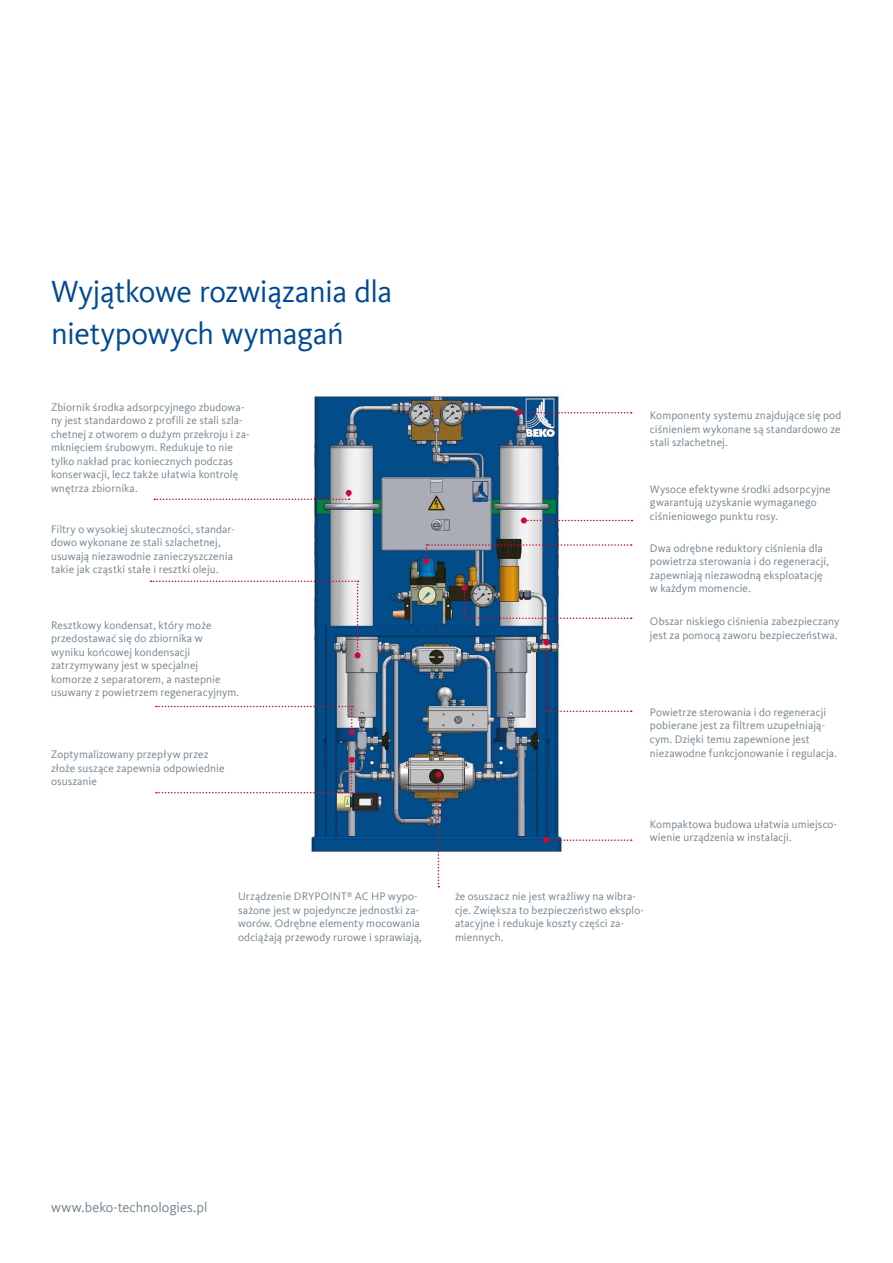
<style>
.page{position:relative;width:893px;height:1263px;background:#fff}
.page>*{position:absolute;margin:0;border:0;box-sizing:border-box;transform-origin:0 0}
.t1{font:31.5px/42px "Kievit Offc Pro";letter-spacing:-.015em;color:#004993}
.t2{font:14.25px "Kievit Offc Pro";color:#73828d}
.t3{font:11.25px/13.5px "Kievit Offc Pro";letter-spacing:.01em;color:#73828d}
</style>
<div class="page">
<img style="left:307px;top:394px;width:255px;height:458px">
<svg style="left:521px;top:517px;width:111px;height:6px"></svg>
<svg style="left:154px;top:490px;width:198px;height:10px"></svg>
<svg style="left:156px;top:757px;width:199px;height:36px"></svg>
<svg style="left:156px;top:706px;width:199px;height:29px"></svg>
<svg style="left:435px;top:771px;width:6px;height:116px"></svg>
<svg style="left:516px;top:409px;width:116px;height:6px"></svg>
<svg style="left:423px;top:544px;width:209px;height:20px"></svg>
<img style="left:461px;top:585px;width:171px;height:34px">
<svg style="left:543px;top:639px;width:89px;height:73px"></svg>
<svg style="left:543px;top:837px;width:89px;height:6px"></svg>
<svg style="left:150px;top:580px;width:211px;height:78px"></svg>
<h1 class="t1" style="left:51px;top:271px;width:343px">Wyjątkowe rozwiązania dla nietypowych wymagań</h1>
<p class="t3" style="left:51px;top:400px;width:200px">Zbiornik środka adsorpcyjnego zbudowa&shy;ny jest standardowo z profili ze stali szla&shy;chetnej z otworem o dużym przekroju i za&shy;mknięciem śrubowym. Redukuje to nie tylko nakład prac koniecznych podczas konserwacji, lecz także ułatwia kontrolę wnętrza zbiornika.</p>
<p class="t3" style="left:51px;top:522px;width:185px">Filtry o wysokiej skuteczności, standar&shy;dowo wykonane ze stali szlachetnej, usuwają niezawodnie zanieczyszczenia takie jak cząstki stałe i resztki oleju.</p>
<p class="t3" style="left:51px;top:618px;width:190px">Resztkowy kondensat, który może przedostawać się do zbiornika w wyniku końcowej kondensacji zatrzymywany jest w specjalnej komorze z separatorem, a nastepnie usuwany z powietrzem regeneracyjnym.</p>
<p class="t3" style="left:51px;top:748px;width:175px">Zoptymalizowany przepływ przez złoże suszące zapewnia odpowiednie osuszanie</p>
<p class="t3" style="left:650px;top:408px;width:193px;text-align:justify">Komponenty systemu znajdujące się pod ciśnieniem wykonane są standardowo ze stali szlachetnej.</p>
<p class="t3" style="left:650px;top:482px;width:182px">Wysoce efektywne środki adsorpcyjne gwarantują uzyskanie wymaganego ciśnieniowego punktu rosy.</p>
<p class="t3" style="left:650px;top:541px;width:180px">Dwa odrębne reduktory ciśnienia dla powietrza sterowania i do regeneracji, zapewniają niezawodną eksploatację w każdym momencie.</p>
<p class="t3" style="left:650px;top:615px;width:191px">Obszar niskiego ciśnienia zabezpieczany jest za pomocą zaworu bezpieczeństwa.</p>
<p class="t3" style="left:650px;top:705px;width:188px">Powietrze sterowania i do regeneracji pobierane jest za filtrem uzupełniają&shy;cym. Dzięki temu zapewnione jest niezawodne funkcjonowanie i regulacja.</p>
<p class="t3" style="left:650px;top:817px;width:189px">Kompaktowa budowa ułatwia umiejsco&shy;wienie urządzenia w instalacji.</p>
<p class="t3" style="left:238px;top:890px;width:185px">Urządzenie DRYPOINT<sup>®</sup> AC HP wypo&shy;sażone jest w pojedyncze jednostki za&shy;worów. Odrębne elementy mocowania odciążają przewody rurowe i sprawiają,</p>
<p class="t3" style="left:455px;top:890px;width:191px">że osuszacz nie jest wrażliwy na wibra&shy;cje. Zwiększa to bezpieczeństwo eksplo&shy;atacyjne i redukuje koszty części za&shy;miennych.</p>
<p class="t2" style="left:51px;top:1199px;width:158px">www.beko-technologies.pl</p>
</div>
